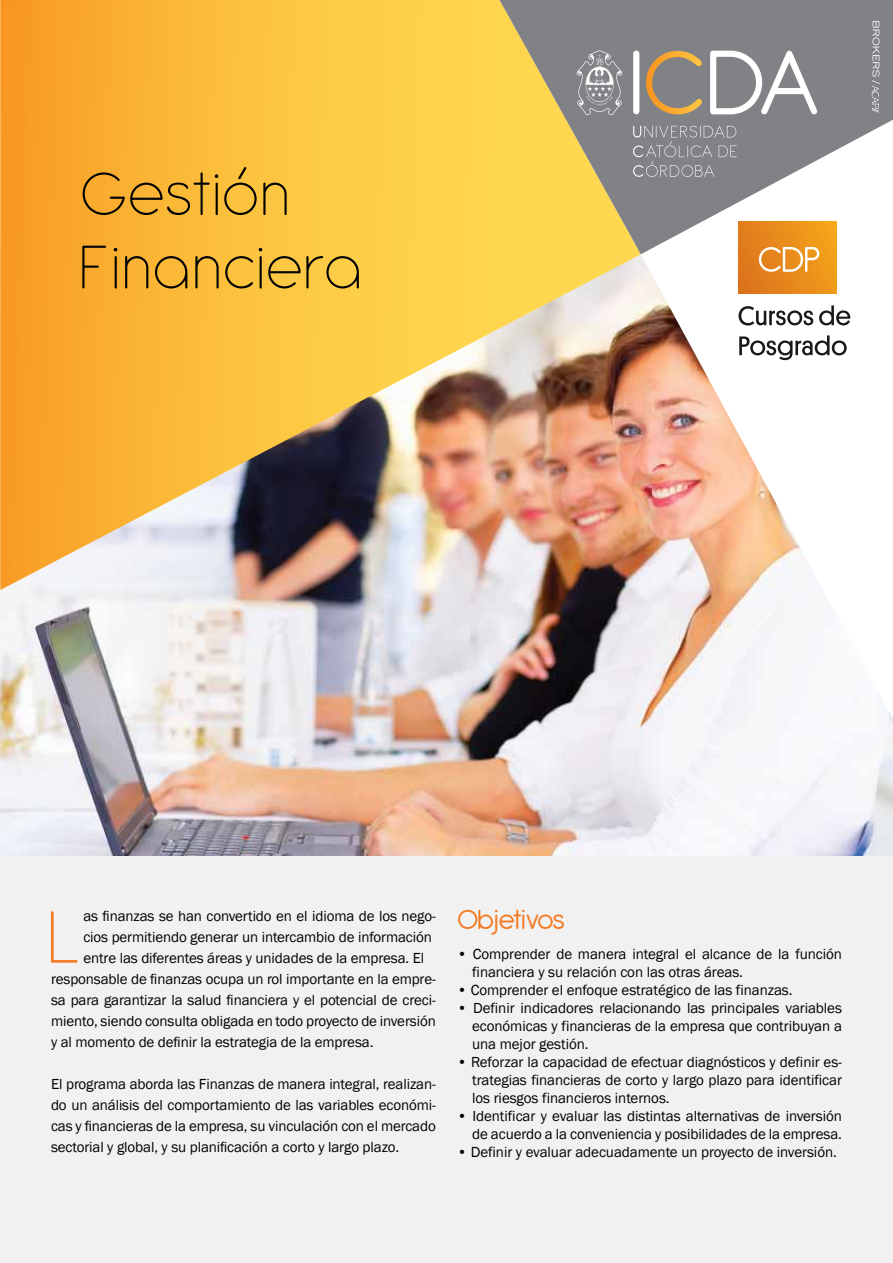
<style>
.page{position:relative;width:893px;height:1263px;background:#fff}
.page>*{position:absolute;margin:0;border:0;box-sizing:border-box;transform-origin:0 0}
.t1{font:200 80.85px "Antipasto";color:#f47920}
.t2{font:30px "Antipasto";letter-spacing:-.035em;color:#f47920}
.t3{font:15px/18px "Franklin Gothic";letter-spacing:-.01em;color:#000;text-align:justify}
</style>
<div class="page">
<img style="left:0;top:590px;width:893px;height:267px">
<img style="left:0;top:0;width:641px;height:590px">
<svg style="left:641px;top:254px;width:252px;height:465px"></svg>
<svg style="left:499px;top:0;width:394px;height:254px;fill:#808285"></svg>
<svg style="left:633px;top:126px;width:104px;height:51px;background:#8b8d90"></svg>
<svg style="left:576px;top:50px;width:47px;height:66px;background:#96979a"></svg>
<svg style="left:633px;top:51px;width:6px;height:63px"></svg>
<svg style="left:646px;top:51px;width:56px;height:63px;background:#9e8b6f"></svg>
<svg style="left:710px;top:51px;width:107px;height:63px"></svg>
<svg style="left:738px;top:306px;width:75px;height:19px"></svg>
<svg style="left:819px;top:305px;width:31px;height:20px"></svg>
<svg style="left:739px;top:335px;width:108px;height:25px"></svg>
<div style="left:738px;top:221px;width:98px;height:72px;background:linear-gradient(to right,#dd761d,#f3a01a)"></div>
<svg style="left:759px;top:247px;width:60px;height:25px"></svg>
<svg style="left:83px;top:172px;width:135px;height:43px;background:#d4992c"></svg>
<svg style="left:224px;top:167px;width:33px;height:48px;background:#d6a434"></svg>
<svg style="left:263px;top:183px;width:24px;height:32px"></svg>
<svg style="left:82px;top:246px;width:24px;height:42px"></svg>
<svg style="left:114px;top:248px;width:3px;height:41px"></svg>
<svg style="left:125px;top:256px;width:23px;height:32px"></svg>
<svg style="left:155px;top:256px;width:32px;height:32px"></svg>
<svg style="left:195px;top:256px;width:24px;height:32px"></svg>
<svg style="left:225px;top:256px;width:28px;height:32px"></svg>
<svg style="left:259px;top:248px;width:3px;height:41px"></svg>
<svg style="left:268px;top:256px;width:91px;height:32px;background:#cba237"></svg>
<div style="left:0;top:857px;width:893px;height:406px;background:#f1f1f2"></div>
<svg style="left:872px;top:21px;width:8px;height:92px"></svg>
<h1 class="t1" style="left:48px;top:891px;width:33px">L</h1>
<p class="t3" style="left:83px;top:907px;width:354px">as finanzas se han convertido en el idioma de los nego-</p>
<p class="t3" style="left:83px;top:928px;width:350px">cios permitiendo generar un intercambio de información</p>
<p class="t3" style="left:83px;top:949px;width:343px">entre las diferentes áreas y unidades de la empresa. El</p>
<p class="t3" style="left:51px;top:970px;width:386px">responsable de finanzas ocupa un rol importante en la empre-</p>
<p class="t3" style="left:51px;top:991px;width:386px">sa para garantizar la salud financiera y el potencial de creci-</p>
<p class="t3" style="left:51px;top:1012px;width:386px">miento, siendo consulta obligada en todo proyecto de inversión</p>
<p class="t3" style="left:51px;top:1033px;width:324px">y al momento de definir la estrategia de la empresa.</p>
<p class="t3" style="left:51px;top:1073px;width:386px;line-height:21px">El programa aborda las Finanzas de manera integral, realizan&shy;do un análisis del comportamiento de las variables económi&shy;cas y financieras de la empresa, su vinculación con el mercado sectorial y global, y su planificación a corto y largo plazo.</p>
<h2 class="t2" style="left:457px;top:903px;width:109px">Objetivos</h2>
<p class="t3" style="left:472px;top:945px;width:371px;text-indent:-15px">• Comprender de manera integral el alcance de la función financiera y su relación con las otras áreas.</p>
<p class="t3" style="left:457px;top:981px;width:337px">• Comprender el enfoque estratégico de las finanzas.</p>
<p class="t3" style="left:472px;top:999px;width:371px;text-indent:-15px">• Definir indicadores relacionando las principales variables económicas y financieras de la empresa que contribuyan a una mejor gestión.</p>
<p class="t3" style="left:472px;top:1053px;width:371px;text-indent:-15px">• Reforzar la capacidad de efectuar diagnósticos y definir es&shy;trategias financieras de corto y largo plazo para identificar los riesgos financieros internos.</p>
<p class="t3" style="left:457px;top:1107px;width:386px;text-align:right">• Identificar y evaluar las distintas alternativas de inversión de acuerdo a la conveniencia y posibilidades de la empresa.</p>
<p class="t3" style="left:457px;top:1143px;width:381px">• Definir y evaluar adecuadamente un proyecto de inversión.</p>
</div>
